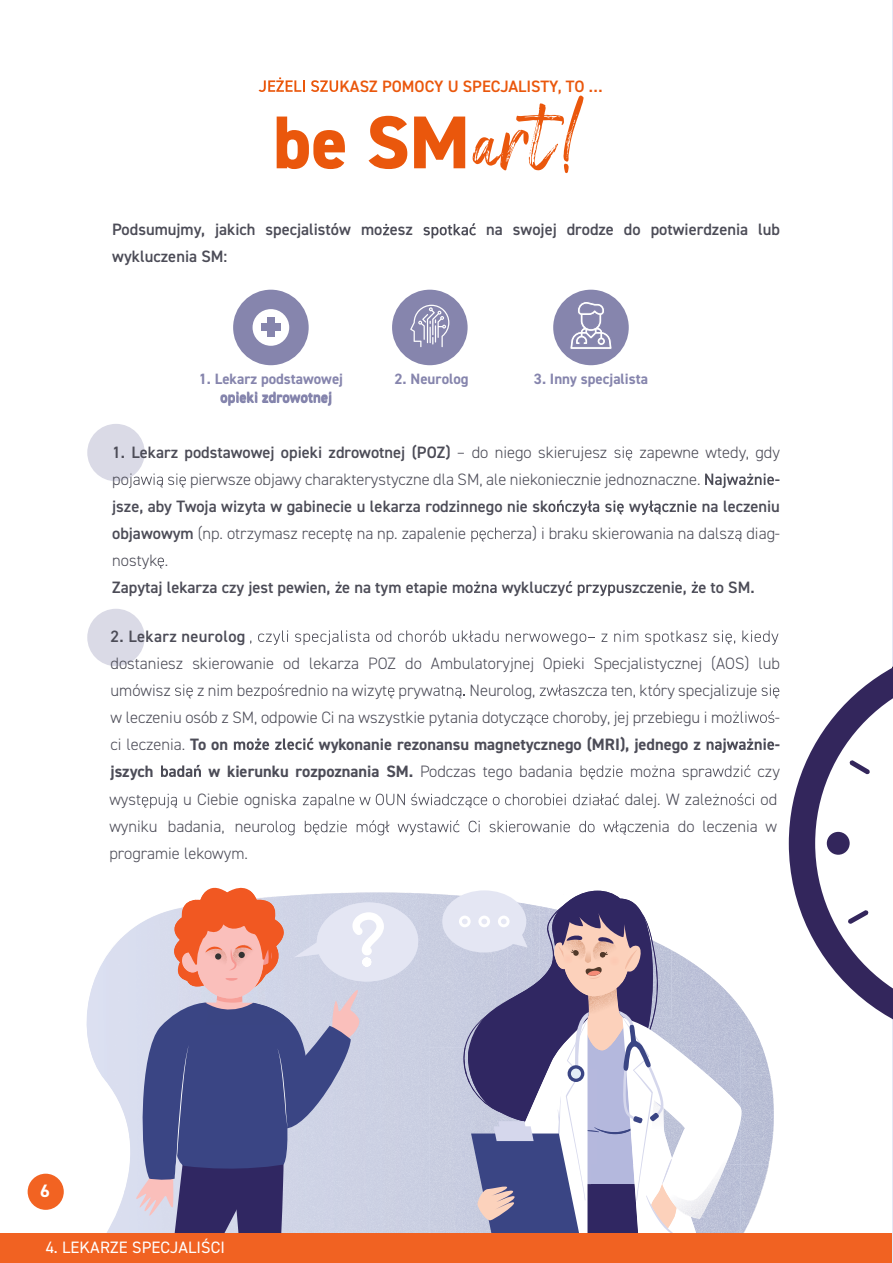
<style>
.page{position:relative;width:893px;height:1263px;background:#fff}
.page>*{position:absolute;margin:0;border:0;box-sizing:border-box;transform-origin:0 0}
.t1{font:800 75px "DIN2014";color:#ea570c}
.t2{font:700 18px "DIN2014";color:#fff}
.t3{font:300 16.5px/27px "DIN2014";color:#4c4c57}
.t4{font:600 16.5px "DIN2014";color:#4c4c57}
.t5{font:700 16.5px "DIN2014";color:#4c4c57}
.t6{font:600 16.5px "DIN2014";color:#ea570c}
.t7{font:16.5px "DIN2014";letter-spacing:.01em;color:#fff}
.t8{font:600 16.5px "DIN2014";letter-spacing:.02em;color:#4c4c57}
.t9{font:600 16.5px "DIN2014";color:#454554}
.t10{font:700 15px/18px "DIN2014";color:#8082aa}
.t11{font:700 15px/18px "DIN2014";color:#8685ad}
.s1{font-family:"Estebak";font-weight:400}
.s2{font-weight:300}
.s3{font-weight:600}
.s4{font-weight:700}
</style>
<div class="page">
<img style="left:86px;top:927px;width:49px;height:210px">
<div style="left:419px;top:893px;width:40px;height:195px;background:#c9cee1"></div>
<img style="left:742px;top:1010px;width:28px;height:64px">
<img style="left:125px;top:1137px;width:10px;height:96px">
<img style="left:107px;top:1190px;width:18px;height:43px">
<div style="left:429px;top:1047px;width:30px;height:186px;background:#c9cee0"></div>
<img style="left:584px;top:891px;width:27px;height:2px">
<img style="left:742px;top:1074px;width:32px;height:90px">
<img style="left:742px;top:1164px;width:26px;height:69px">
<div style="left:442px;top:890px;width:84px;height:62px;background:#e4e6f3;border-radius:50%"></div>
<svg style="left:459px;top:893px;width:283px;height:340px"></svg>
<svg style="left:135px;top:887px;width:284px;height:346px"></svg>
<div style="left:0;top:1233px;width:893px;height:30px;background:#f16222"></div>
<div style="left:28px;top:1174px;width:36px;height:36px;background:#f26322;border-radius:50%"></div>
<div style="left:553px;top:290px;width:76px;height:75px;background:#8685ad;border-radius:50%"></div>
<div style="left:392px;top:290px;width:76px;height:75px;background:#8685ad;border-radius:50%"></div>
<div style="left:233px;top:290px;width:76px;height:75px;background:#8685ad;border-radius:50%"></div>
<div style="left:87px;top:424px;width:58px;height:57px;background:#dadae6;border-radius:50%"></div>
<div style="left:87px;top:609px;width:58px;height:57px;background:#dadae6;border-radius:50%"></div>
<svg style="left:383px;top:224px;width:6px;height:11px"></svg>
<svg style="left:423px;top:223px;width:53px;height:15px"></svg>
<svg style="left:258px;top:630px;width:30px;height:15px"></svg>
<svg style="left:295px;top:630px;width:74px;height:15px"></svg>
<svg style="left:376px;top:630px;width:15px;height:12px"></svg>
<svg style="left:398px;top:630px;width:48px;height:12px"></svg>
<svg style="left:453px;top:630px;width:46px;height:12px"></svg>
<svg style="left:506px;top:633px;width:89px;height:12px"></svg>
<svg style="left:601px;top:634px;width:6px;height:8px"></svg>
<svg style="left:614px;top:630px;width:24px;height:12px"></svg>
<svg style="left:645px;top:630px;width:62px;height:15px"></svg>
<svg style="left:713px;top:630px;width:22px;height:14px"></svg>
<svg style="left:742px;top:630px;width:36px;height:15px"></svg>
<svg style="left:175px;top:684px;width:18px;height:14px"></svg>
<svg style="left:254px;top:684px;width:30px;height:15px"></svg>
<svg style="left:388px;top:687px;width:6px;height:11px"></svg>
<svg style="left:433px;top:686px;width:32px;height:12px"></svg>
<svg style="left:540px;top:684px;width:37px;height:12px"></svg>
<svg style="left:762px;top:684px;width:17px;height:14px"></svg>
<svg style="left:526px;top:714px;width:22px;height:11px"></svg>
<svg style="left:733px;top:711px;width:41px;height:12px"></svg>
<svg style="left:234px;top:738px;width:35px;height:12px"></svg>
<svg style="left:275px;top:738px;width:39px;height:12px"></svg>
<svg style="left:707px;top:738px;width:67px;height:15px"></svg>
<svg style="left:161px;top:765px;width:40px;height:12px"></svg>
<svg style="left:581px;top:765px;width:42px;height:14px"></svg>
<svg style="left:652px;top:765px;width:22px;height:12px"></svg>
<svg style="left:705px;top:765px;width:46px;height:12px"></svg>
<svg style="left:614px;top:447px;width:18px;height:13px"></svg>
<svg style="left:129px;top:474px;width:57px;height:14px"></svg>
<svg style="left:705px;top:474px;width:69px;height:14px"></svg>
<svg style="left:548px;top:500px;width:51px;height:15px"></svg>
<svg style="left:605px;top:501px;width:19px;height:13px"></svg>
<svg style="left:641px;top:501px;width:55px;height:14px"></svg>
<svg style="left:346px;top:531px;width:6px;height:10px"></svg>
<svg style="left:471px;top:528px;width:39px;height:14px"></svg>
<svg style="left:735px;top:531px;width:6px;height:10px"></svg>
<svg style="left:158px;top:558px;width:6px;height:10px"></svg>
<svg style="left:335px;top:581px;width:7px;height:12px"></svg>
<svg style="left:474px;top:581px;width:23px;height:12px"></svg>
<svg style="left:566px;top:581px;width:6px;height:12px"></svg>
<svg style="left:578px;top:584px;width:53px;height:12px"></svg>
<svg style="left:692px;top:581px;width:6px;height:12px"></svg>
<svg style="left:259px;top:77px;width:46px;height:15px"></svg>
<svg style="left:311px;top:80px;width:27px;height:12px"></svg>
<div style="left:253px;top:309px;width:36px;height:37px;background:#fff;border-radius:50%"></div>
<div style="left:267px;top:318px;width:8px;height:19px;background:#8685ad"></div>
<div style="left:261px;top:324px;width:20px;height:7px;background:#8685ad"></div>
<svg style="left:410px;top:305px;width:39px;height:42px"></svg>
<svg style="left:570px;top:302px;width:42px;height:47px"></svg>
<svg style="left:142px;top:794px;width:35px;height:14px"></svg>
<svg style="left:303px;top:794px;width:102px;height:14px"></svg>
<svg style="left:411px;top:793px;width:76px;height:15px"></svg>
<svg style="left:493px;top:794px;width:73px;height:11px"></svg>
<svg style="left:573px;top:793px;width:46px;height:12px"></svg>
<svg style="left:713px;top:793px;width:41px;height:12px"></svg>
<svg style="left:267px;top:821px;width:28px;height:14px"></svg>
<svg style="left:305px;top:821px;width:42px;height:14px"></svg>
<svg style="left:357px;top:820px;width:33px;height:15px"></svg>
<svg style="left:398px;top:824px;width:25px;height:11px"></svg>
<svg style="left:430px;top:820px;width:30px;height:12px"></svg>
<svg style="left:469px;top:821px;width:11px;height:11px"></svg>
<svg style="left:490px;top:821px;width:25px;height:11px"></svg>
<svg style="left:543px;top:821px;width:27px;height:11px"></svg>
<svg style="left:579px;top:821px;width:15px;height:11px"></svg>
<svg style="left:603px;top:821px;width:31px;height:14px"></svg>
<hr style="left:892px;top:0;width:1px;height:1262px;background:#e5e7f5">
<hr style="left:892px;top:756px;width:1px;height:507px;background:#3c3d7c">
<svg style="left:789px;top:666px;width:104px;height:401px"></svg>
<p class="t6" style="left:339px;top:75px;width:265px">KASZ POMOCY U SPECJALISTY, TO …</p>
<h1 class="t1" style="left:273px;top:93px;width:312px">be SM<span class="s1">art!</span></h1>
<p class="t4" style="left:112px;top:219px;width:302px">Podsumujmy, jakich specjalistów mo esz</p>
<p class="t4" style="left:486px;top:219px;width:295px">na swojej drodze do potwierdzenia lub</p>
<p class="t4" style="left:112px;top:246px;width:116px">wykluczenia SM:</p>
<p class="t11" style="left:220px;top:370px;width:124px;text-indent:-21px">1. Lekarz podstawowej opieki zdrowotnej</p>
<p class="t11" style="left:394px;top:370px;width:76px">2. Neurolog</p>
<p class="t11" style="left:534px;top:370px;width:116px">3. Inny specjalista</p>
<p class="t10" style="left:198px;top:372px;width:146px">1. Lekarz podstawowej opieki specjalistycznej</p>
<p class="t10" style="left:394px;top:372px;width:76px">2. Neurolog</p>
<p class="t10" style="left:533px;top:372px;width:116px">3. Inny specjalista</p>
<p class="t4" style="left:112px;top:441px;width:497px">1. Lekarz podstawowej opieki zdrowotnej (POZ) <span class="s2">– do niego skierujesz</span></p>
<p class="t3" style="left:639px;top:439px;width:142px">zapewne wtedy, gdy</p>
<p class="t3" style="left:112px;top:466px;width:18px">po</p>
<p class="t3" style="left:190px;top:466px;width:512px">pierwsze objawy charakterystyczne dla SM, ale niekoniecznie jednoznaczne.</p>
<p class="t4" style="left:775px;top:468px;width:7px">-</p>
<p class="t4" style="left:112px;top:495px;width:437px">jsze, aby Twoja wizyta w gabinecie u lekarza rodzinnego nie sk</p>
<p class="t4" style="left:629px;top:495px;width:13px">w</p>
<p class="t4" style="left:702px;top:495px;width:80px">na leczeniu</p>
<p class="t3" style="left:112px;top:520px;width:355px"><span class="s3">objawowym</span> (np. otrzymasz recept na np. zapalenie</p>
<p class="t3" style="left:511px;top:520px;width:271px">rza) i braku skierowania na dalsz diag-</p>
<p class="t3" style="left:112px;top:547px;width:57px">nostyk .</p>
<p class="t4" style="left:112px;top:576px;width:363px">Zapytaj lekarza czy jest pewien, e na tym etapie mo</p>
<p class="t4" style="left:502px;top:576px;width:65px">wykluczy</p>
<p class="t4" style="left:632px;top:576px;width:124px">zczenie, e to SM.</p>
<p class="t8" style="left:111px;top:625px;width:137px">2. Lekarz neurolog</p>
<p class="t3" style="left:111px;top:650px;width:671px">dostaniesz skierowanie od lekarza POZ do Ambulatoryjnej Opieki Specjalistycznej (AOS) lub umówisz</p>
<p class="t9" style="left:135px;top:627px;width:106px">ekarz neurolog</p>
<p class="t3" style="left:197px;top:677px;width:58px">z nim be</p>
<p class="t3" style="left:285px;top:677px;width:149px">rednio na wizyt pryw</p>
<p class="t3" style="left:469px;top:677px;width:68px">Neurolog,</p>
<p class="t3" style="left:578px;top:677px;width:181px">zcza ten, który specjalizuje</p>
<p class="t3" style="left:111px;top:704px;width:417px">w leczeniu osób z SM, odpowie Ci na wszystkie pytania dotycz</p>
<p class="t3" style="left:553px;top:704px;width:181px">choroby, jej przebiegu i mo</p>
<p class="t3" style="left:775px;top:704px;width:7px">-</p>
<p class="t3" style="left:111px;top:731px;width:119px">ci leczenia. <span class="s4">To on</span></p>
<p class="t5" style="left:319px;top:733px;width:384px">wykonanie rezonansu magnetycznego (MRI), jednego z</p>
<p class="t5" style="left:775px;top:733px;width:7px">-</p>
<p class="t5" style="left:111px;top:760px;width:44px">jszych</p>
<p class="t5" style="left:209px;top:760px;width:366px">w kierunku rozpoznania SM. <span class="s2">Podczas tego badania</span></p>
<p class="t3" style="left:630px;top:758px;width:23px">mo</p>
<p class="t3" style="left:682px;top:758px;width:24px">spr</p>
<p class="t3" style="left:758px;top:758px;width:24px">czy</p>
<p class="t3" style="left:109px;top:786px;width:33px">wyst</p>
<p class="t3" style="left:183px;top:786px;width:115px">u Ciebie ogniska</p>
<p class="t3" style="left:625px;top:786px;width:89px">dalej. W zale</p>
<p class="t3" style="left:760px;top:786px;width:18px">od</p>
<p class="t3" style="left:109px;top:813px;width:159px">wyniku badania, neur</p>
<p class="t3" style="left:424px;top:813px;width:7px">t</p>
<p class="t3" style="left:516px;top:813px;width:28px">row</p>
<p class="t3" style="left:634px;top:813px;width:144px">zenia do leczenia w</p>
<p class="t3" style="left:109px;top:840px;width:140px">programie lekowym.</p>
<p class="t2" style="left:40px;top:1179px;width:11px">6</p>
<p class="t7" style="left:46px;top:1237px;width:181px">4. LEKARZE SPECJALIŚCI</p>
</div>
